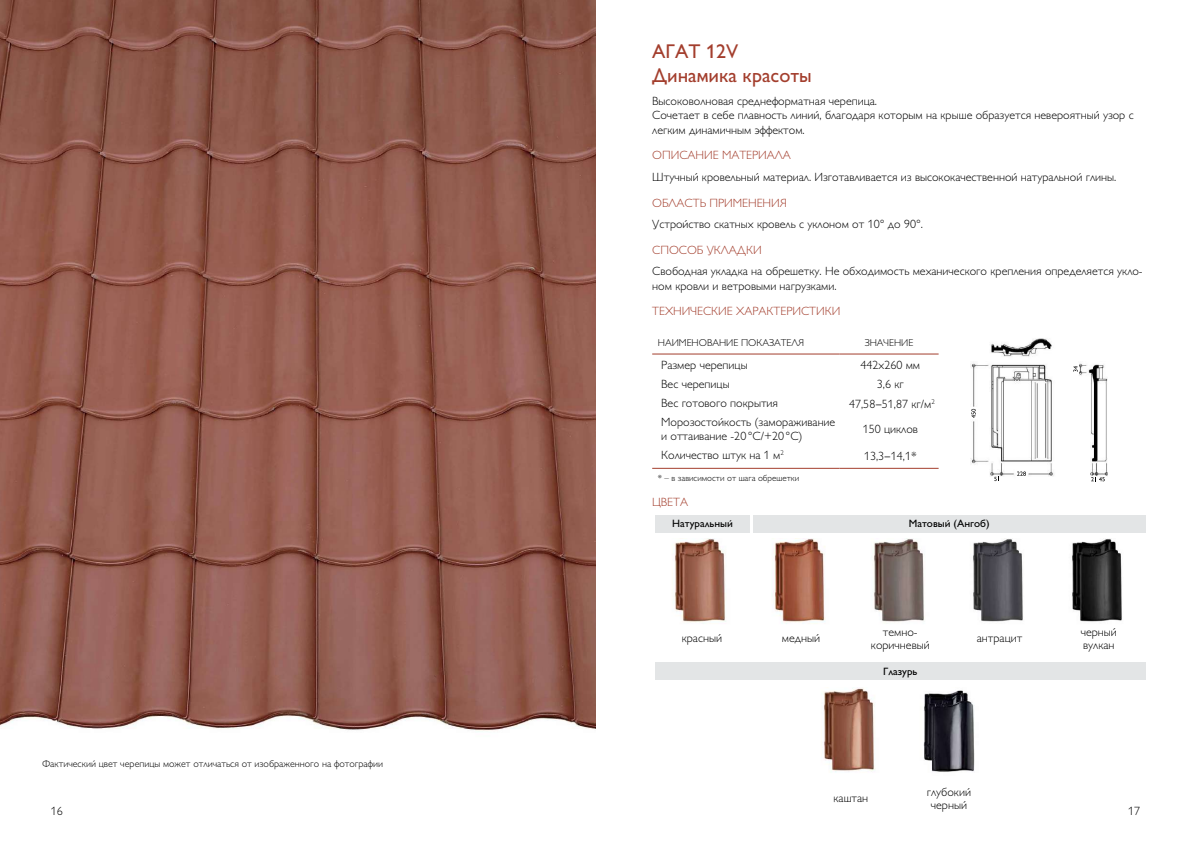
<style>
.page{position:relative;width:1191px;height:842px;background:#fff}
.page>*{position:absolute;margin:0;border:0;box-sizing:border-box;transform-origin:0 0}
.t1{font:20px/24px "Gill Sans C";color:#a33e2d}
.t2{font:12px/14.4px "Gill Sans Light C";color:#000}
.t3{font:12px "Gill Sans Light C";color:#a33e2d}
.t4{font:10.7px "Gill Sans C";color:#000}
.t5{font:10px "Gill Sans Light C";color:#000}
.t6{font:9px "Gill Sans Light C";color:#000}
.s1{font-family:"Akrobat"}
</style>
<div class="page">
<img style="left:0;top:0;width:595px;height:732px">
<hr style="left:652px;top:353px;width:187px;height:1px;background:#a33e2d">
<hr style="left:839px;top:353px;width:99px;height:1px;background:#a33e2d">
<hr style="left:652px;top:468px;width:187px;height:1px;background:#a33e2d">
<hr style="left:839px;top:468px;width:99px;height:1px;background:#a33e2d">
<img style="left:971px;top:338px;width:136px;height:144px">
<div style="left:969px;top:407px;width:7px;height:12px;background:#fff"></div>
<svg style="left:971px;top:409px;width:4px;height:9px"></svg>
<div style="left:1071px;top:363px;width:7px;height:12px;background:#fff"></div>
<svg style="left:1073px;top:366px;width:4px;height:6px"></svg>
<svg style="left:1017px;top:471px;width:9px;height:5px"></svg>
<svg style="left:994px;top:477px;width:5px;height:4px"></svg>
<svg style="left:1091px;top:477px;width:13px;height:4px"></svg>
<img style="left:973px;top:539px;width:50px;height:83px">
<img style="left:1072px;top:539px;width:50px;height:83px">
<img style="left:773px;top:539px;width:52px;height:85px">
<img style="left:873px;top:539px;width:51px;height:83px">
<img style="left:674px;top:539px;width:52px;height:85px">
<div style="left:753px;top:515px;width:392px;height:18px;background:#e3e5e6"></div>
<div style="left:655px;top:515px;width:95px;height:18px;background:#e3e5e6"></div>
<div style="left:655px;top:663px;width:490px;height:17px;background:#e3e5e6"></div>
<img style="left:923px;top:690px;width:52px;height:82px">
<img style="left:823px;top:688px;width:52px;height:85px">
<h1 class="t1" style="left:652px;top:39px;width:161px">АГАТ 12V<br>Динамика красоты</h1>
<p class="t2" style="left:652px;top:94px;width:483px">Высоковолновая среднеформатная черепица.<br>Сочетает в себе плавность линий, благодаря которым на крыше образуется невероятный узор с легким динамичным эффектом.</p>
<p class="t3" style="left:652px;top:148px;width:140px">ОПИСАНИЕ МАТЕРИАЛА</p>
<p class="t2" style="left:652px;top:170px;width:465px">Штучный кровельный материал. Изготавливается из высококачественной натуральной глины.</p>
<p class="t3" style="left:652px;top:196px;width:136px">ОБЛАСТЬ ПРИМЕНЕНИЯ</p>
<p class="t2" style="left:652px;top:217px;width:272px">Устройство скатных кровель с уклоном от 10° до 90°.</p>
<p class="t3" style="left:652px;top:243px;width:111px">СПОСОБ УКЛАДКИ</p>
<p class="t2" style="left:652px;top:264px;width:492px">Свободная укладка на обрешетку. Не обходимость механического крепления определяется укло&shy;ном кровли и ветровыми нагрузками.</p>
<p class="t3" style="left:652px;top:305px;width:190px">ТЕХНИЧЕСКИЕ ХАРАКТЕРИСТИКИ</p>
<p class="t5" style="left:658px;top:336px;width:148px">НАИМЕНОВАНИЕ ПОКАЗАТЕЛЯ</p>
<p class="t5" style="left:864px;top:336px;width:50px">ЗНАЧЕНИЕ</p>
<p class="t2" style="left:661px;top:357px;width:88px">Размер черепицы</p>
<p class="t2" style="left:860px;top:357px;width:61px">442х260 мм</p>
<p class="t2" style="left:661px;top:377px;width:70px">Вес черепицы</p>
<p class="t2" style="left:877px;top:377px;width:28px">3,6 кг</p>
<p class="t2" style="left:661px;top:396px;width:118px">Вес готового покрытия</p>
<p class="t2" style="left:849px;top:397px;width:87px">47,58<span class="s1">—</span>51,87 кг/м<sup>2</sup></p>
<p class="t2" style="left:661px;top:414px;width:176px">Морозостойкость (замораживание и оттаивание -20 °С/+20 °С)</p>
<p class="t2" style="left:862px;top:422px;width:57px">150 циклов</p>
<p class="t2" style="left:661px;top:448px;width:124px">Количество штук на 1 м<sup>2</sup></p>
<p class="t2" style="left:864px;top:449px;width:54px">13,3<span class="s1">—</span>14,1*</p>
<p class="t6" style="left:658px;top:473px;width:143px">* – в зависимости от шага обрешетки</p>
<p class="t3" style="left:652px;top:495px;width:37px">ЦВЕТА</p>
<p class="t4" style="left:672px;top:517px;width:62px">Натуральный</p>
<p class="t4" style="left:908px;top:517px;width:82px">Матовый (Ангоб)</p>
<p class="t5" style="left:43px;top:758px;width:342px">Фактический цвет черепицы может отличаться от изображенного на фотографии</p>
<p class="t2" style="left:681px;top:631px;width:42px">красный</p>
<p class="t2" style="left:782px;top:631px;width:40px">медный</p>
<p class="t2" style="left:871px;top:625px;width:60px;line-height:13px;text-align:center">темно&shy;коричневый</p>
<p class="t4" style="left:883px;top:665px;width:36px">Глазурь</p>
<p class="t2" style="left:976px;top:631px;width:47px">антрацит</p>
<p class="t2" style="left:1080px;top:625px;width:38px;line-height:13px">черный вулкан</p>
<p class="t2" style="left:927px;top:785px;width:46px;line-height:13px;text-align:center">глубокий черный</p>
<p class="t2" style="left:833px;top:791px;width:36px">каштан</p>
<p class="t2" style="left:51px;top:804px;width:13px">16</p>
<p class="t2" style="left:1128px;top:804px;width:13px">17</p>
</div>
